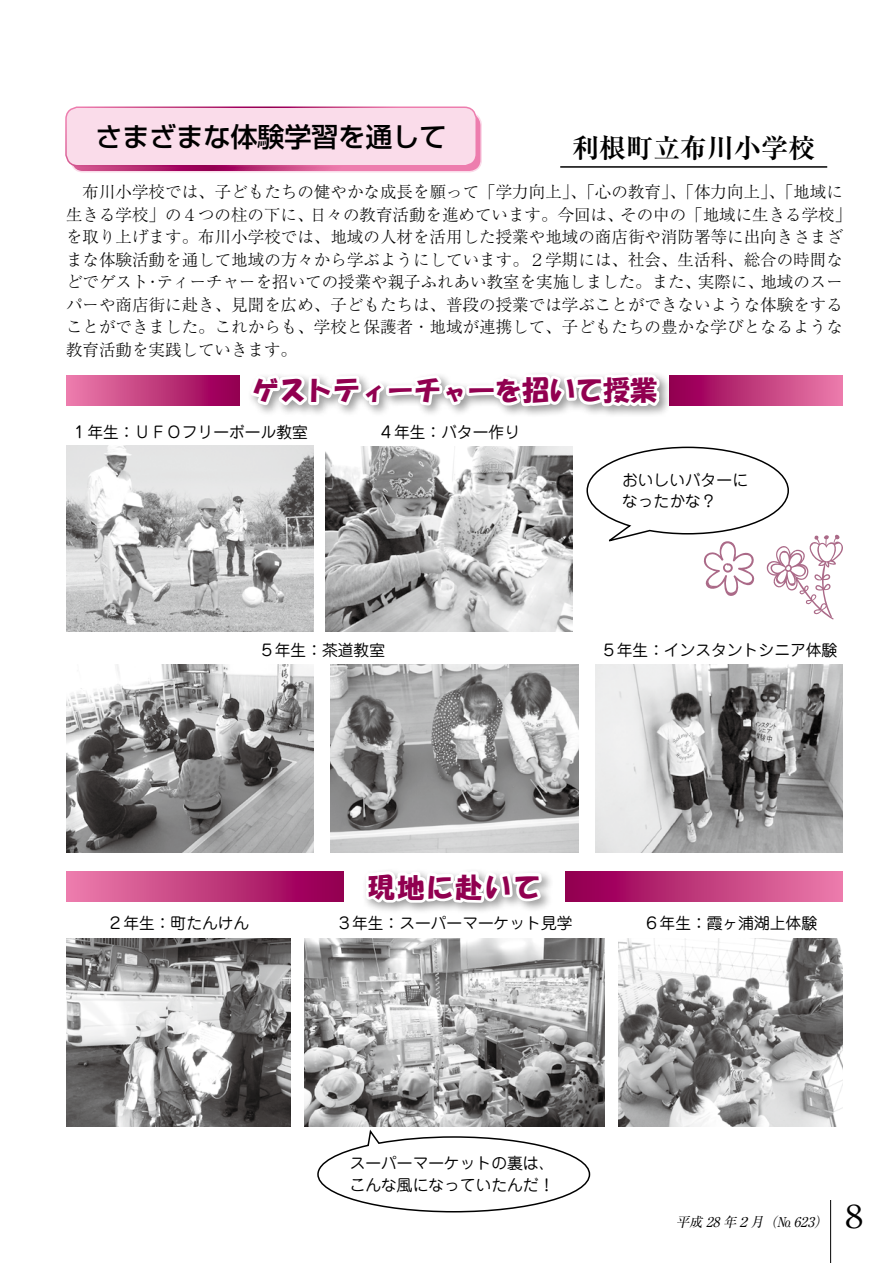
<style>
.page{position:relative;width:894px;height:1263px;background:#fff}
.page>*{position:absolute;margin:0;border:0;box-sizing:border-box;transform-origin:0 0}
.t1{font:31.5px "Ryumin Pro";color:#000}
.t2{font:27px "HG Soei Kakupoptai";color:#910050}
.t3{font:500 27px "Shin Go Pro";color:#000}
.t4{font:700 27px "Ryumin Pro";color:#000}
.t5{font:300 16.5px/22.5px "Ryumin Pro";color:#000}
.t6{font:15.75px/21.8px "Jun 201 Pro";color:#000}
.t7{font:italic 13.5px "Ryumin Pro";color:#000}
</style>
<div class="page">
<hr style="left:830px;top:1200px;width:1px;height:63px;background:#000">
<svg style="left:72px;top:115px;width:409px;height:57px"></svg>
<div style="left:70px;top:112px;width:412px;height:60px;border:2px solid #fadcea;border-radius:12px"></div>
<div style="left:66px;top:375px;width:174px;height:30px;background:linear-gradient(to right,#ef80ad,#940050)"></div>
<svg style="left:66px;top:872px;width:250px;height:30px;background:#c54182"></svg>
<div style="left:669px;top:375px;width:174px;height:30px;background:linear-gradient(to right,#92004e,#ed7eab)"></div>
<svg style="left:591px;top:872px;width:252px;height:30px;background:#c43f81"></svg>
<div style="left:66px;top:107px;width:410px;height:59px;background:#fadcea;border-radius:12px"></div>
<div style="left:65px;top:106px;width:412px;height:60px;border:2px solid #fff;border-radius:12px"></div>
<div style="left:247px;top:370px;width:424px;height:48px;background:#000;opacity:.4"></div>
<svg style="left:247px;top:370px;width:418px;height:46px"></svg>
<img style="left:66px;top:445px;width:248px;height:186px">
<img style="left:66px;top:939px;width:225px;height:187px">
<img style="left:326px;top:447px;width:247px;height:185px">
<img style="left:618px;top:939px;width:225px;height:187px">
<img style="left:596px;top:665px;width:247px;height:187px">
<img style="left:331px;top:665px;width:247px;height:187px">
<img style="left:66px;top:665px;width:248px;height:187px">
<img style="left:304px;top:939px;width:300px;height:187px">
<svg style="left:316px;top:871px;width:275px;height:342px"></svg>
<hr style="left:560px;top:166px;width:267px;height:2px;background:#000">
<svg style="left:586px;top:446px;width:257px;height:174px"></svg>
<h2 class="t3" style="left:96px;top:114px;width:352px">さまざまな体験学習を通して</h2>
<h2 class="t4" style="left:572px;top:126px;width:245px">利根町立布川小学校</h2>
<p class="t5" style="left:620px;top:180px;width:233px;text-indent:-554px">　布川小学校では、子どもたちの健やかな成長を願って「学力向上」、「心の教育」、「体力向上」、「地域にその中の「地域に生きる学校「</p>
<p class="t5" style="left:310px;top:202px;width:315px">日々の教育活動を進めています。今回は、</p>
<p class="t5" style="left:66px;top:202px;width:249px">生きる学校」の４つの柱の下に、</p>
<p class="t5" style="left:66px;top:225px;width:778px">を取り上げます。布川小学校では、地域の人材を活用した授業や地域の商店街や消防署等に出向きさまざ</p>
<p class="t5" style="left:66px;top:247px;width:778px">まな体験活動を通して地域の方々から学ぶようにしています。２学期には、社会、生活科、総合の時間な</p>
<p class="t5" style="left:760px;top:270px;width:84px">地域のスー</p>
<p class="t5" style="left:157px;top:270px;width:546px">ティーチャーを招いての授業や親子ふれあい教室を実施しました。また、</p>
<p class="t5" style="left:698px;top:270px;width:67px">実際に、</p>
<p class="t5" style="left:66px;top:270px;width:778px">どでゲスト<br>パーや商店街に赴き、見聞を広め、子どもたちは、普段の授業では学ぶことができないような体験をすることができました。これからも、学校と保護者・地域が連携して、子どもたちの豊かな学びとなるような教育活動を実践していきます。</p>
<p class="t5" style="left:144px;top:270px;width:18px">・</p>
<h2 class="t2" style="left:252px;top:377px;width:407px">ゲストティーチャ―を招いて授業</h2>
<p class="t6" style="left:72px;top:419px;width:238px">１年生：ＵＦＯフリーボール教室</p>
<p class="t6" style="left:378px;top:419px;width:143px">４年生：バター作り</p>
<p class="t6" style="left:259px;top:638px;width:127px">５年生：茶道教室</p>
<p class="t6" style="left:622px;top:467px;width:127px">おいしいバターになったかな?</p>
<p class="t6" style="left:601px;top:638px;width:238px">５年生：インスタントシニア体験</p>
<p class="t6" style="left:108px;top:910px;width:143px">２年生：町たんけん</p>
<h2 class="t2" style="left:368px;top:873px;width:174px">現地に赴いて</h2>
<p class="t6" style="left:336px;top:910px;width:238px">３年生：スーパーマーケット見学</p>
<p class="t6" style="left:644px;top:910px;width:175px">６年生：霞ヶ浦湖上体験</p>
<p class="t6" style="left:350px;top:1151px;width:206px">スーパーマーケットの裏は、こんな風になっていたんだ!</p>
<p class="t7" style="left:676px;top:1211px;width:66px">平成 28 年</p>
<p class="t7" style="left:750px;top:1211px;width:19px">月</p>
<p class="t7" style="left:737px;top:1211px;width:19px">２</p>
<p class="t7" style="left:764px;top:1211px;width:19px">)</p>
<p class="t7" style="left:814px;top:1211px;width:19px">(</p>
<p class="t7" style="left:777px;top:1211px;width:43px">No 623</p>
<h1 class="t1" style="left:838px;top:1191px;width:33px">８</h1>
</div>
